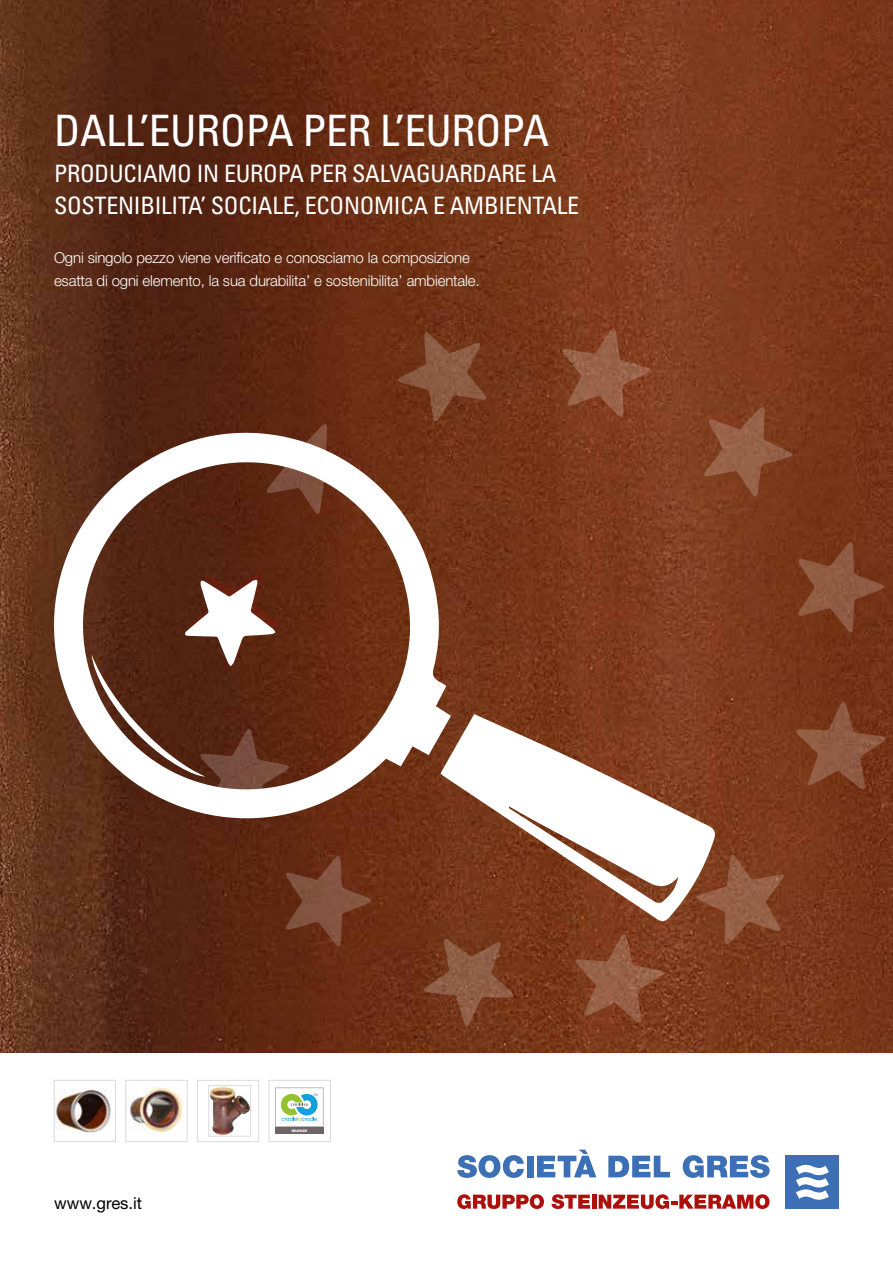
<style>
.page{position:relative;width:893px;height:1263px;background:#fff}
.page>*{position:absolute;margin:0;border:0;box-sizing:border-box;transform-origin:0 0}
.t1{font:condensed 43.35px "Univers LT Pro";letter-spacing:-.01em;color:#fff}
.t2{font:condensed 24px/31.5px "Univers LT Pro";letter-spacing:-.01em;color:#fff}
.t3{font:16.65px "Helvetica Neue LTW1 G";color:#000}
.t4{font:300 15px/22.5px "Helvetica Neue LTW1 G";letter-spacing:-.01em;color:#fff}
</style>
<div class="page">
<img style="left:0;top:0;width:893px;height:1052px">
<div style="left:786px;top:1156px;width:53px;height:53px;background:#3d6fb6"></div>
<svg style="left:796px;top:1164px;width:33px;height:36px"></svg>
<svg style="left:457px;top:1155px;width:67px;height:23px"></svg>
<div style="left:527px;top:1156px;width:6px;height:21px;background:#3d6fb6"></div>
<svg style="left:537px;top:1149px;width:59px;height:28px"></svg>
<svg style="left:608px;top:1156px;width:62px;height:21px"></svg>
<svg style="left:683px;top:1155px;width:87px;height:23px"></svg>
<svg style="left:457px;top:1194px;width:87px;height:15px"></svg>
<svg style="left:552px;top:1194px;width:38px;height:15px"></svg>
<hr style="left:592px;top:1194px;width:4px;height:14px;background:#ae0f0a">
<svg style="left:599px;top:1194px;width:170px;height:15px"></svg>
<img style="left:56px;top:1088px;width:55px;height:45px">
<div style="left:54px;top:1080px;width:62px;height:62px;border:1px solid #dadada"></div>
<div style="left:275px;top:1127px;width:48px;height:7px;background:#6d6467"></div>
<svg style="left:275px;top:1088px;width:48px;height:44px"></svg>
<div style="left:269px;top:1080px;width:62px;height:62px;border:1px solid #dadada"></div>
<img style="left:211px;top:1087px;width:38px;height:47px">
<div style="left:209px;top:1085px;width:42px;height:51px;border:1px solid #dadada"></div>
<div style="left:197px;top:1080px;width:62px;height:62px;border:1px solid #dadada"></div>
<img style="left:128px;top:1086px;width:55px;height:49px">
<div style="left:126px;top:1080px;width:61px;height:62px;border:1px solid #dadada"></div>
<svg style="left:562px;top:328px;width:89px;height:90px;background:#8c4c30"></svg>
<svg style="left:796px;top:702px;width:90px;height:87px;background:#804529"></svg>
<svg style="left:424px;top:938px;width:90px;height:89px;background:#7f462b"></svg>
<svg style="left:704px;top:407px;width:88px;height:90px;background:#884b2e"></svg>
<svg style="left:798px;top:542px;width:86px;height:91px;background:#804428"></svg>
<svg style="left:286px;top:855px;width:86px;height:91px;background:#733c25"></svg>
<svg style="left:398px;top:332px;width:89px;height:90px;background:#7c442a"></svg>
<svg style="left:696px;top:854px;width:88px;height:91px;background:#884c30"></svg>
<svg style="left:575px;top:934px;width:89px;height:89px;background:#894b2e"></svg>
<svg style="left:25px;top:409px;width:426px;height:434px"></svg>
<svg style="left:441px;top:714px;width:275px;height:209px"></svg>
<svg style="left:92px;top:573px;width:197px;height:245px"></svg>
<h1 class="t1" style="left:54px;top:103px;width:497px">DALL’EUROPA PER L’EUROPA</h1>
<h2 class="t2" style="left:54px;top:158px;width:527px">PRODUCIAMO IN EUROPA PER SALVAGUARDARE LA<br>SOSTENIBILITA’ SOCIALE, ECONOMICA E AMBIENTALE</h2>
<p class="t4" style="left:54px;top:246px;width:427px">Ogni singolo pezzo viene verificato e conosciamo la composizione esatta di ogni elemento, la sua durabilita’ e sostenibilita’ ambientale.</p>
<p class="t3" style="left:54px;top:1193px;width:90px">www.gres.it</p>
</div>
